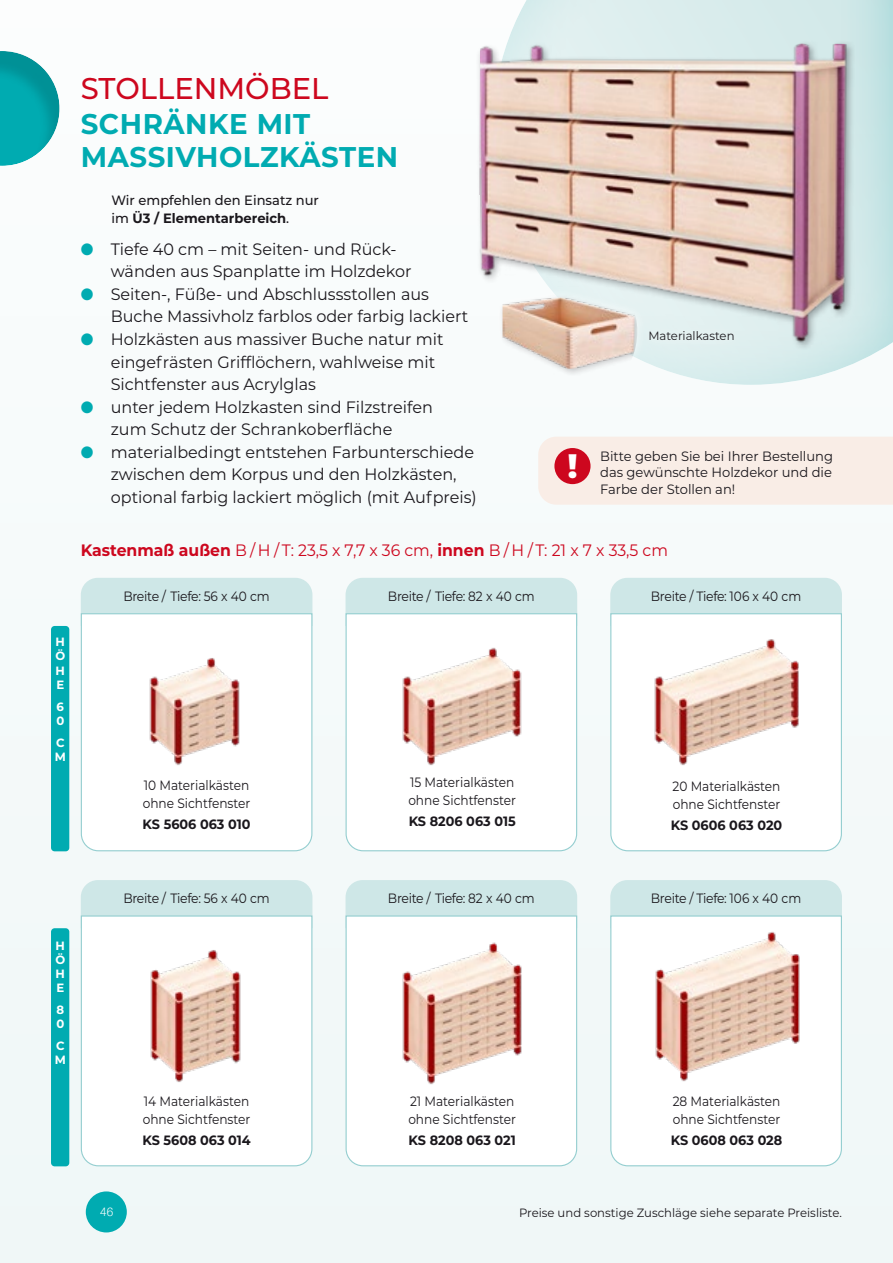
<style>
.page{position:relative;width:893px;height:1263px;background:#f6fbfb}
.page>*{position:absolute;margin:0;border:0;box-sizing:border-box;transform-origin:0 0}
.t1{font:800 33.9px "Montserrat";color:#fff}
.t2{font:500 30px "Montserrat";color:#cd071e}
.t3{font:700 28.5px/33px "Montserrat";letter-spacing:.02em;color:#00abb1}
.t4{font:16.5px/22.5px "Montserrat";color:#1a171c}
.t5{font:16.5px "Montserrat";color:#cd071e;scale:.95 1}
.t6{font:13.5px/18px "Montserrat";color:#1a171c;scale:.9 1}
.t7{font:13.5px "Montserrat";letter-spacing:-.025em;color:#1a171c;scale:.92 1}
.t8{font:13.5px/16.5px "Montserrat";color:#1a171c;text-align:justify}
.t9{font:700 13.5px "Montserrat";color:#1a171c;scale:.95 1}
.t10{font:500 13.5px/18px "Montserrat";color:#1a171c}
.t11{font:12px "Montserrat";color:#1a171c}
.t12{font:700 12px/14.2px "Montserrat";color:#fff}
.t13{font:300 12px "Helvetica Neue";color:#fff}
.s1{font-weight:700}
.s2{color:#00abb1}
</style>
<div class="page">
<div style="left:86px;top:1191px;width:41px;height:41px;background:#00abb1;border-radius:50%"></div>
<div style="left:0;top:49px;width:62px;height:117px;background:#1a171c;opacity:.17"></div>
<div style="left:492px;top:0;width:401px;height:385px;background:#00abb1;opacity:.32"></div>
<div style="left:81px;top:578px;width:231px;height:35px;background:#cee7e7"></div>
<div style="left:81px;top:880px;width:231px;height:35px;background:#cee7e7"></div>
<div style="left:346px;top:578px;width:231px;height:35px;background:#cee7e7"></div>
<div style="left:346px;top:880px;width:231px;height:35px;background:#cee7e7"></div>
<div style="left:610px;top:578px;width:232px;height:35px;background:#cee7e7"></div>
<div style="left:610px;top:880px;width:232px;height:35px;background:#cee7e7"></div>
<svg style="left:80px;top:613px;width:233px;height:239px"></svg>
<svg style="left:80px;top:915px;width:233px;height:252px"></svg>
<svg style="left:345px;top:613px;width:233px;height:239px"></svg>
<svg style="left:345px;top:915px;width:233px;height:252px"></svg>
<svg style="left:610px;top:613px;width:232px;height:239px"></svg>
<svg style="left:610px;top:915px;width:232px;height:252px"></svg>
<div style="left:538px;top:437px;width:355px;height:68px;background:#f9ede6"></div>
<div style="left:554px;top:448px;width:36px;height:36px;background:#cd071e;border-radius:50%"></div>
<img style="left:479px;top:42px;width:394px;height:326px">
<svg style="left:492px;top:287px;width:154px;height:94px"></svg>
<div style="left:497px;top:293px;width:140px;height:83px;background:#1a171c;opacity:.25"></div>
<img style="left:503px;top:298px;width:131px;height:71px">
<div style="left:640px;top:322px;width:103px;height:27px;background:#e3f1f1"></div>
<div style="left:51px;top:626px;width:18px;height:225px;background:#00abb1;border-radius:4px"></div>
<div style="left:51px;top:928px;width:18px;height:238px;background:#00abb1;border-radius:4px"></div>
<p class="t12" style="left:55px;top:634px;width:11px;text-align:justify">H Ö H E</p>
<p class="t12" style="left:56px;top:698px;width:9px">6<br>0</p>
<p class="t12" style="left:55px;top:734px;width:13px">C<br>M</p>
<h2 class="t2" style="left:81px;top:68px;width:249px">STOLLENMÖBEL</h2>
<h3 class="t3" style="left:81px;top:106px;width:319px">SCHRÄNKE MIT<br>MASSIVHOLZKÄSTEN</h3>
<p class="t10" style="left:111px;top:191px;width:209px">Wir empfehlen den Einsatz nur im <span class="s1">Ü3 / Elementarbereich</span>.</p>
<p class="t4" style="left:111px;top:237px;width:302px;text-indent:-30px"><span class="s2">●</span> Tiefe 40 cm – mit Seiten- und Rück&shy;wänden aus Spanplatte im Holzdekor</p>
<p class="t4" style="left:111px;top:282px;width:359px;text-indent:-30px"><span class="s2">●</span> Seiten-, Füße- und Abschlussstollen aus<br>Buche Massivholz farblos oder farbig lackiert</p>
<p class="t4" style="left:111px;top:327px;width:334px;text-indent:-30px"><span class="s2">●</span> Holzkästen aus massiver Buche natur mit eingefrästen Grifflöchern, wahlweise mit<br>Sichtfenster aus Acrylglas</p>
<p class="t4" style="left:111px;top:395px;width:324px;text-indent:-30px"><span class="s2">●</span> unter jedem Holzkasten sind Filzstreifen zum Schutz der Schrankoberfläche</p>
<p class="t4" style="left:111px;top:440px;width:368px;text-indent:-30px"><span class="s2">●</span> materialbedingt entstehen Farbunterschiede zwischen dem Korpus und den Holzkästen, optional farbig lackiert möglich (mit Aufpreis)</p>
<p class="t5" style="left:81px;top:539px;width:620px"><span class="s1">Kastenmaß außen</span> B / H / T: 23,5 x 7,7 x 36 cm, <span class="s1">innen</span> B / H / T: 21 x 7 x 33,5 cm</p>
<p class="t7" style="left:123px;top:587px;width:161px">Breite / Tiefe: 56 x 40 cm</p>
<p class="t11" style="left:648px;top:328px;width:88px">Materialkasten</p>
<p class="t8" style="left:600px;top:447px;width:234px">Bitte geben Sie bei Ihrer Bestellung das gewünschte Holzdekor und die Farbe der Stollen an!</p>
<h1 class="t1" style="left:568px;top:441px;width:12px">!</h1>
<p class="t7" style="left:388px;top:587px;width:161px">Breite / Tiefe: 82 x 40 cm</p>
<p class="t7" style="left:651px;top:587px;width:165px">Breite / Tiefe: 106 x 40 cm</p>
<p class="t6" style="left:143px;top:776px;width:121px">10 Materialkästen ohne Sichtfenster</p>
<p class="t9" style="left:143px;top:815px;width:115px">KS 5606 063 010</p>
<p class="t6" style="left:408px;top:772px;width:121px">15 Materialkästen ohne Sichtfenster</p>
<p class="t9" style="left:409px;top:811px;width:114px">KS 8206 063 015</p>
<p class="t6" style="left:673px;top:777px;width:121px">20 Materialkästen ohne Sichtfenster</p>
<p class="t9" style="left:671px;top:815px;width:119px">KS 0606 063 020</p>
<p class="t12" style="left:55px;top:937px;width:11px;text-align:justify">H Ö H E</p>
<p class="t12" style="left:56px;top:1002px;width:9px">8<br>0</p>
<p class="t12" style="left:55px;top:1038px;width:13px">C<br>M</p>
<p class="t7" style="left:123px;top:889px;width:161px">Breite / Tiefe: 56 x 40 cm</p>
<p class="t6" style="left:143px;top:1091px;width:121px">14 Materialkästen ohne Sichtfenster</p>
<p class="t9" style="left:142px;top:1130px;width:116px">KS 5608 063 014</p>
<p class="t7" style="left:388px;top:889px;width:161px">Breite / Tiefe: 82 x 40 cm</p>
<p class="t6" style="left:408px;top:1091px;width:121px">21 Materialkästen ohne Sichtfenster</p>
<p class="t9" style="left:409px;top:1130px;width:114px">KS 8208 063 021</p>
<p class="t7" style="left:651px;top:889px;width:165px">Breite / Tiefe: 106 x 40 cm</p>
<p class="t6" style="left:673px;top:1091px;width:121px">28 Materialkästen ohne Sichtfenster</p>
<p class="t9" style="left:671px;top:1130px;width:119px">KS 0608 063 028</p>
<p class="t13" style="left:100px;top:1202px;width:15px">46</p>
<p class="t11" style="left:519px;top:1205px;width:324px">Preise und sonstige Zuschläge siehe separate Preisliste.</p>
</div>
